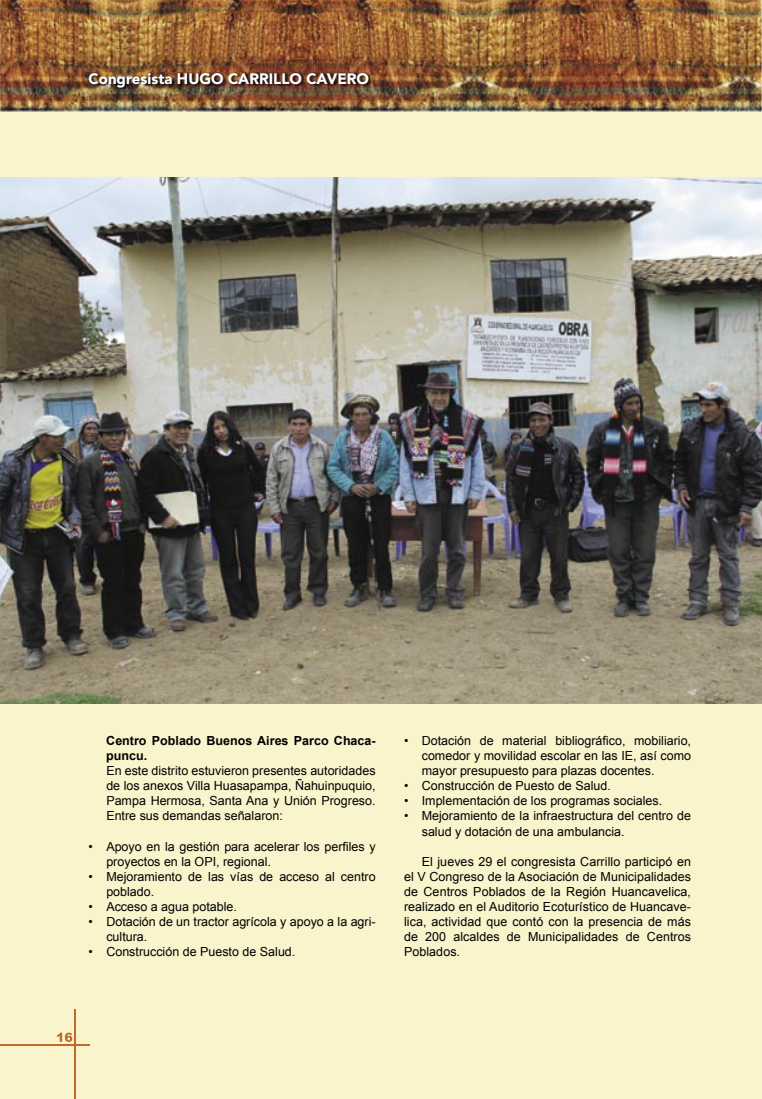
<style>
.page{position:relative;width:762px;height:1099px;background:#fff}
.page>*{position:absolute;margin:0;border:0;box-sizing:border-box;transform-origin:0 0}
.t1{font:900 15px "Avenir";color:#fff}
.t2{font:12.5px/15px "Arial";color:#000}
.t3{font:700 12.5px/15px "Arial";color:#000}
</style>
<div class="page">
<div style="left:0;top:12px;width:762px;height:1086px;background:#faf4cd"></div>
<img style="left:0;top:0;width:761px;height:112px">
<img style="left:88px;top:72px;width:285px;height:20px">
<img style="left:0;top:177px;width:762px;height:526px">
<hr style="left:74px;top:1009px;width:1px;height:89px;background:#be6a2b">
<hr style="left:0;top:1044px;width:89px;height:1px;background:#be6a2b">
<svg style="left:57px;top:1032px;width:15px;height:9px"></svg>
<p class="t1" style="left:89px;top:70px;width:282px">Congresista HUGO CARRILLO CAVERO</p>
<p class="t3" style="left:106px;top:733px;width:271px">Centro Poblado Buenos Aires Parco Chaca&shy;puncu.</p>
<p class="t2" style="left:106px;top:763px;width:271px;text-align:justify">En este distrito estuvieron presentes autoridades de los anexos Villa Huasapampa, Ñahuinpuquio, Pampa Hermosa, Santa Ana y Unión Progreso.<br>Entre sus demandas señalaron:</p>
<p class="t2" style="left:106px;top:838px;width:271px;text-indent:-18px">• Apoyo en la gestión para acelerar los perfiles y proyectos en la OPI, regional.</p>
<p class="t2" style="left:106px;top:868px;width:271px;text-indent:-18px">• Mejoramiento de las vías de acceso al centro poblado.</p>
<p class="t2" style="left:89px;top:898px;width:150px">• Acceso a agua potable.</p>
<p class="t2" style="left:106px;top:913px;width:271px;text-indent:-18px">• Dotación de un tractor agrícola y apoyo a la agri&shy;cultura.</p>
<p class="t2" style="left:89px;top:943px;width:208px">• Construcción de Puesto de Salud.</p>
<p class="t2" style="left:422px;top:733px;width:271px;text-align:justify;text-indent:-18px">• Dotación de material bibliográfico, mobiliario, comedor y movilidad escolar en las IE, así como mayor presupuesto para plazas docentes.</p>
<p class="t2" style="left:404px;top:778px;width:208px">• Construcción de Puesto de Salud.</p>
<p class="t2" style="left:404px;top:793px;width:260px">• Implementación de los programas sociales.</p>
<p class="t2" style="left:422px;top:808px;width:271px;text-indent:-18px">• Mejoramiento de la infraestructura del centro de salud y dotación de una ambulancia.</p>
<p class="t2" style="left:404px;top:853px;width:288px;text-align:justify;text-indent:18px">El jueves 29 el congresista Carrillo participó en el V Congreso de la Asociación de Municipalidades de Centros Poblados de la Región Huancavelica, realizado en el Auditorio Ecoturístico de Huancave&shy;lica, actividad que contó con la presencia de más de 200 alcaldes de Municipalidades de Centros Poblados.</p>
</div>
